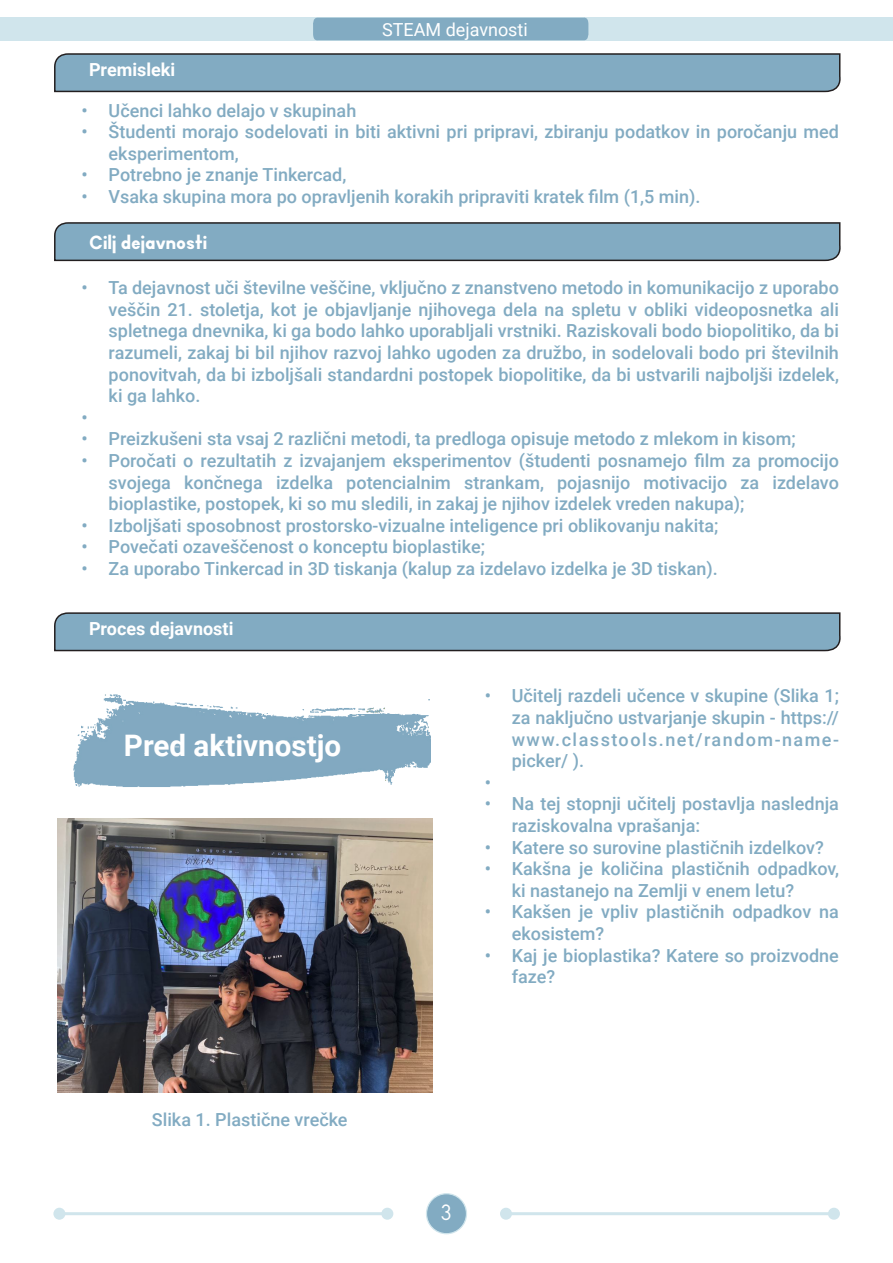
<style>
.page{position:relative;width:893px;height:1263px;background:#fff}
.page>*{position:absolute;margin:0;border:0;box-sizing:border-box;transform-origin:0 0}
.t1{font:700 29.55px "Roboto";color:#fff}
.t2{font:21px "TG Neuramatica";color:#fff}
.t3{font:500 18px/21.6px "Roboto";color:#82abc2}
.t4{font:700 18px "Roboto";color:#fff}
.t5{font:18px "Roboto";color:#fff}
.t6{font:900 18px "TG Neuramatica";color:#fff}
</style>
<div class="page">
<div style="left:426px;top:1194px;width:40px;height:40px;background:#82abc2;border-radius:50%"></div>
<div style="left:426px;top:1193px;width:41px;height:41px;border:1px solid #d0e5ec;border-radius:50%"></div>
<div style="left:0;top:18px;width:893px;height:23px;background:#d0e5ec"></div>
<svg style="left:312px;top:17px;width:277px;height:24px;background:#86aec4"></svg>
<hr style="left:506px;top:1212px;width:328px;height:3px;background:#d0e5ec">
<div style="left:500px;top:1208px;width:12px;height:12px;background:#d0e5ec;border-radius:50%"></div>
<div style="left:828px;top:1208px;width:12px;height:12px;background:#d0e5ec;border-radius:50%"></div>
<hr style="left:59px;top:1212px;width:328px;height:3px;background:#d0e5ec">
<div style="left:53px;top:1208px;width:12px;height:12px;background:#d0e5ec;border-radius:50%"></div>
<div style="left:381px;top:1208px;width:12px;height:12px;background:#d0e5ec;border-radius:50%"></div>
<svg style="left:54px;top:612px;width:787px;height:40px;background:#7ea2b7"></svg>
<svg style="left:54px;top:53px;width:787px;height:40px;background:#7ea2b7"></svg>
<svg style="left:54px;top:222px;width:787px;height:40px;background:#7ea2b7"></svg>
<img style="left:73px;top:694px;width:358px;height:93px">
<img style="left:57px;top:819px;width:375px;height:274px">
<p class="t4" style="left:89px;top:57px;width:88px">Premisleki</p>
<p class="t5" style="left:382px;top:17px;width:147px">STEAM dejavnosti</p>
<p class="t3" style="left:82px;top:99px;width:276px">• Učenci lahko delajo v skupinah</p>
<p class="t3" style="left:109px;top:120px;width:732px;text-indent:-27px">• Študenti morajo sodelovati in biti aktivni pri pripravi, zbiranju podatkov in poročanju med eksperimentom,</p>
<p class="t3" style="left:82px;top:164px;width:266px">• Potrebno je znanje Tinkercad,</p>
<p class="t3" style="left:82px;top:185px;width:620px">• Vsaka skupina mora po opravljenih korakih pripraviti kratek film (1,5 min).</p>
<p class="t6" style="left:89px;top:231px;width:120px">Cilj dejavnosti</p>
<p class="t3" style="left:109px;top:276px;width:732px;text-align:justify;text-indent:-27px">• Ta dejavnost uči številne veščine, vključno z znanstveno metodo in komunikacijo z uporabo veščin 21. stoletja, kot je objavljanje njihovega dela na spletu v obliki videoposnetka ali spletnega dnevnika, ki ga bodo lahko uporabljali vrstniki. Raziskovali bodo biopolitiko, da bi razumeli, zakaj bi bil njihov razvoj lahko ugoden za družbo, in sodelovali bodo pri številnih ponovitvah, da bi izboljšali standardni postopek biopolitike, da bi ustvarili najboljši izdelek, ki ga lahko.</p>
<p class="t3" style="left:82px;top:406px;width:8px">•</p>
<p class="t3" style="left:82px;top:427px;width:716px">• Preizkušeni sta vsaj 2 različni metodi, ta predloga opisuje metodo z mlekom in kisom;</p>
<p class="t3" style="left:109px;top:449px;width:732px;text-align:justify;text-indent:-27px">• Poročati o rezultatih z izvajanjem eksperimentov (študenti posnamejo film za promocijo svojega končnega izdelka potencialnim strankam, pojasnijo motivacijo za izdelavo bioplastike, postopek, ki so mu sledili, in zakaj je njihov izdelek vreden nakupa);</p>
<p class="t3" style="left:82px;top:514px;width:638px">• Izboljšati sposobnost prostorsko-vizualne inteligence pri oblikovanju nakita;</p>
<p class="t3" style="left:82px;top:535px;width:405px">• Povečati ozaveščenost o konceptu bioplastike;</p>
<p class="t3" style="left:82px;top:557px;width:638px">• Za uporabo Tinkercad in 3D tiskanja (kalup za izdelavo izdelka je 3D tiskan).</p>
<p class="t4" style="left:89px;top:616px;width:146px">Proces dejavnosti</p>
<p class="t1" style="left:124px;top:725px;width:219px">Pred aktivnostjo</p>
<p class="t3" style="left:152px;top:1108px;width:197px">Slika 1. Plastične vrečke</p>
<p class="t3" style="left:512px;top:684px;width:329px;text-align:justify;text-indent:-27px">• Učitelj razdeli učence v skupine (Slika 1; za naključno ustvarjanje skupin - https:// www.classtools.net/random-name&shy;picker/ ).</p>
<p class="t3" style="left:485px;top:771px;width:8px">•</p>
<p class="t3" style="left:512px;top:792px;width:329px;text-indent:-27px">• Na tej stopnji učitelj postavlja naslednja raziskovalna vprašanja:</p>
<p class="t3" style="left:485px;top:836px;width:341px">• Katere so surovine plastičnih izdelkov?</p>
<p class="t3" style="left:512px;top:857px;width:329px;text-indent:-27px">• Kakšna je količina plastičnih odpadkov, ki nastanejo na Zemlji v enem letu?</p>
<p class="t3" style="left:512px;top:900px;width:329px;text-indent:-27px">• Kakšen je vpliv plastičnih odpadkov na ekosistem?</p>
<p class="t3" style="left:512px;top:944px;width:329px;text-indent:-27px">• Kaj je bioplastika? Katere so proizvodne faze?</p>
<p class="t2" style="left:441px;top:1198px;width:12px">3</p>
</div>
